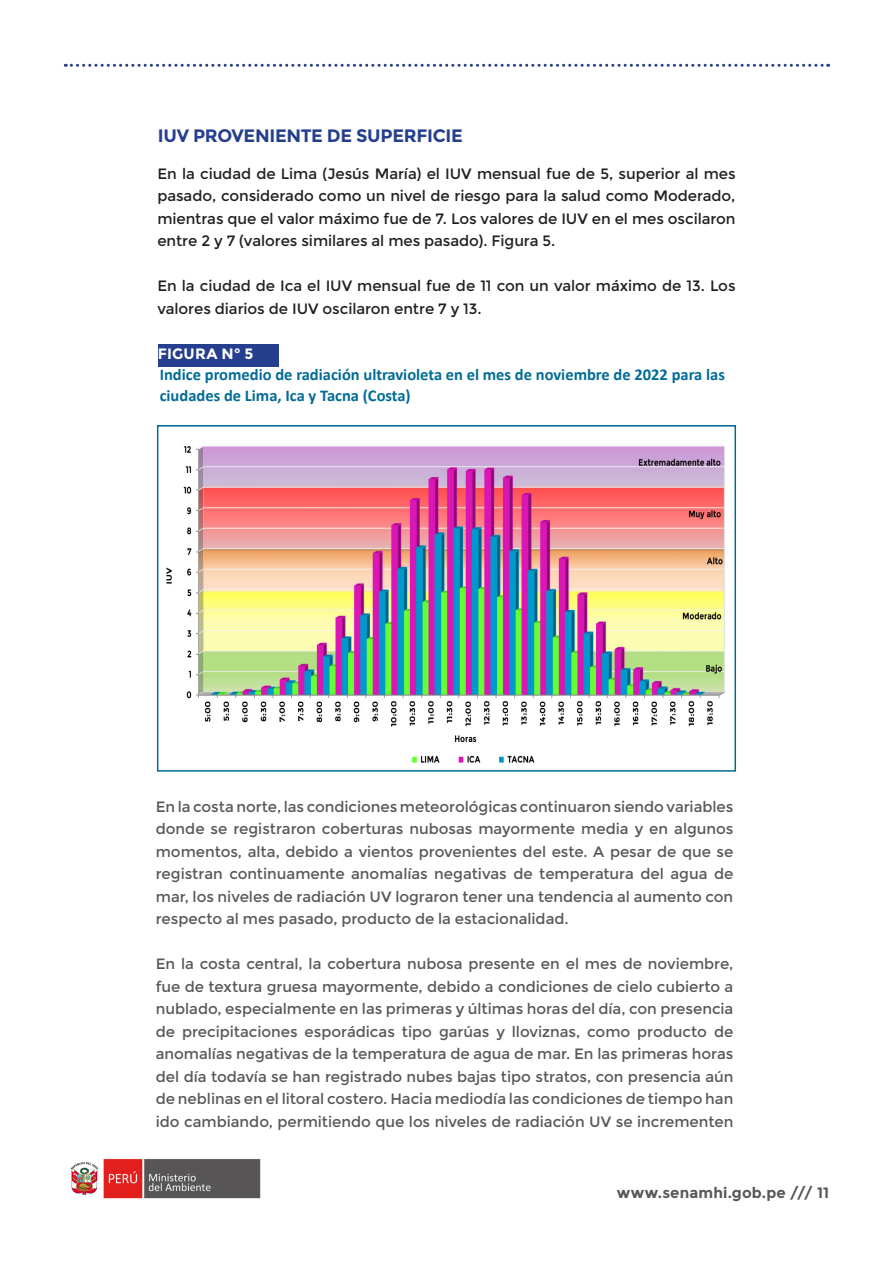
<style>
.page{position:relative;width:893px;height:1263px;background:#fff}
.page>*{position:absolute;margin:0;border:0;box-sizing:border-box;transform-origin:0 0}
.t1{font:700 18px "Montserrat";letter-spacing:-.02em;color:#253f8e}
.tex-_de_gráfico_nro{font:700 16.5px/21px "Calibri";color:#006c95}
.t2{font:15px/22.5px "Montserrat";color:#57585a;text-align:justify}
.t3{font:15px/22.5px "Montserrat";letter-spacing:-.005em;color:#231f20;text-align:justify}
.t4{font:700 15px "Montserrat";letter-spacing:.01em;color:#57585a}
.tex-_de_gráfico_nro-2{font:700 15px "Montserrat";letter-spacing:.01em;color:#fff}
</style>
<div class="page">
<svg style="left:65px;top:64px;width:764px;height:3px"></svg>
<img style="left:70px;top:1158px;width:191px;height:41px">
<div style="left:158px;top:344px;width:121px;height:23px;background:#253f8e"></div>
<img style="left:166px;top:446px;width:559px;height:317px">
<div style="left:157px;top:425px;width:579px;height:347px;border:2px solid #006c95"></div>
<p class="t1" style="left:158px;top:124px;width:307px">IUV PROVENIENTE DE SUPERFICIE</p>
<p class="t3" style="left:157px;top:162px;width:580px">En la ciudad de Lima (Jesús María) el IUV mensual fue de 5, superior al mes pasado, considerado como un nivel de riesgo para la salud como Moderado, mientras que el valor máximo fue de 7. Los valores de IUV en el mes oscilaron entre 2 y 7 (valores similares al mes pasado). Figura 5.</p>
<p class="t3" style="left:157px;top:275px;width:580px">En la ciudad de Ica el IUV mensual fue de 11 con un valor máximo de 13. Los valores diarios de IUV oscilaron entre 7 y 13.</p>
<p class="tex-_de_gráfico_nro-2" style="left:158px;top:344px;width:97px">FIGURA N° 5</p>
<p class="tex-_de_gráfico_nro" style="left:160px;top:363px;width:567px">Indice promedio de radiación ultravioleta en el mes de noviembre de 2022 para las ciudades de Lima, Ica y Tacna (Costa)</p>
<p class="t2" style="left:156px;top:795px;width:579px">En la costa norte, las condiciones meteorológicas continuaron siendo variables donde se registraron coberturas nubosas mayormente media y en algunos momentos, alta, debido a vientos provenientes del este. A pesar de que se registran continuamente anomalías negativas de temperatura del agua de mar, los niveles de radiación UV lograron tener una tendencia al aumento con respecto al mes pasado, producto de la estacionalidad.</p>
<p class="t2" style="left:156px;top:953px;width:579px">En la costa central, la cobertura nubosa presente en el mes de noviembre, fue de textura gruesa mayormente, debido a condiciones de cielo cubierto a nublado, especialmente en las primeras y últimas horas del día, con presencia de precipitaciones esporádicas tipo garúas y lloviznas, como producto de anomalías negativas de la temperatura de agua de mar. En las primeras horas del día todavía se han registrado nubes bajas tipo stratos, con presencia aún de neblinas en el litoral costero. Hacia mediodía las condiciones de tiempo han ido cambiando, permitiendo que los niveles de radiación UV se incrementen</p>
<p class="t4" style="left:617px;top:1184px;width:214px">www.senamhi.gob.pe /// 11</p>
</div>
